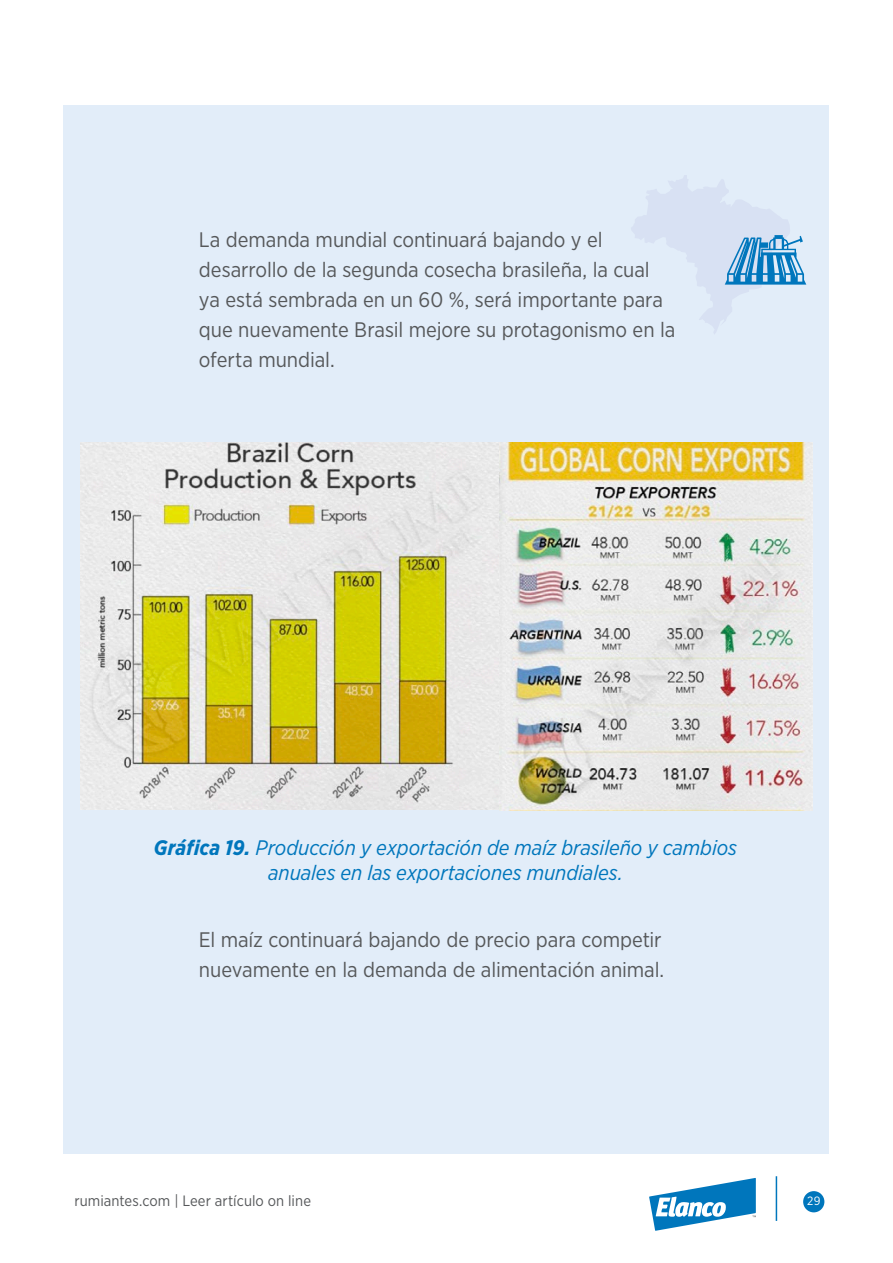
<style>
.page{position:relative;width:893px;height:1263px;background:#fff}
.page>*{position:absolute;margin:0;border:0;box-sizing:border-box;transform-origin:0 0}
.Online_txt{font:21px/30px "Gotham Narrow";letter-spacing:-.005em;color:#56585a}
.Online_txt-2{font:italic 21px/25.2px "Gotham Narrow";letter-spacing:-.005em;color:#0076bc;text-align:center}
.t1{font:15px "Gotham Narrow";letter-spacing:.005em;color:#56585a}
.t2{font:12px "Gotham Narrow";color:#fff}
.s1{font-weight:700}
</style>
<div class="page">
<div style="left:64px;top:105px;width:765px;height:1048px;background:#e2edf9"></div>
<div style="left:803px;top:1191px;width:21px;height:21px;background:#0076bc;border-radius:50%"></div>
<hr style="left:776px;top:1176px;width:1px;height:45px;background:#0076bc">
<svg style="left:649px;top:1178px;width:107px;height:53px"></svg>
<svg style="left:631px;top:175px;width:175px;height:159px"></svg>
<img style="left:81px;top:442px;width:731px;height:368px">
<p class="Online_txt" style="left:199px;top:224px;width:478px">La demanda mundial continuará bajando y el desarrollo de la segunda cosecha brasileña, la cual ya está sembrada en un 60 %, será importante para que nuevamente Brasil mejore su protagonismo en la oferta mundial.</p>
<p class="Online_txt-2" style="left:154px;top:834px;width:585px"><span class="s1">Gráfica 19.</span> Producción y exportación de maíz brasileño y cambios anuales en las exportaciones mundiales.</p>
<p class="Online_txt" style="left:199px;top:924px;width:467px">El maíz continuará bajando de precio para competir nuevamente en la demanda de alimentación animal.</p>
<p class="t1" style="left:74px;top:1191px;width:238px">rumiantes.com | Leer artículo on line</p>
<p class="t2" style="left:807px;top:1194px;width:15px">29</p>
</div>
